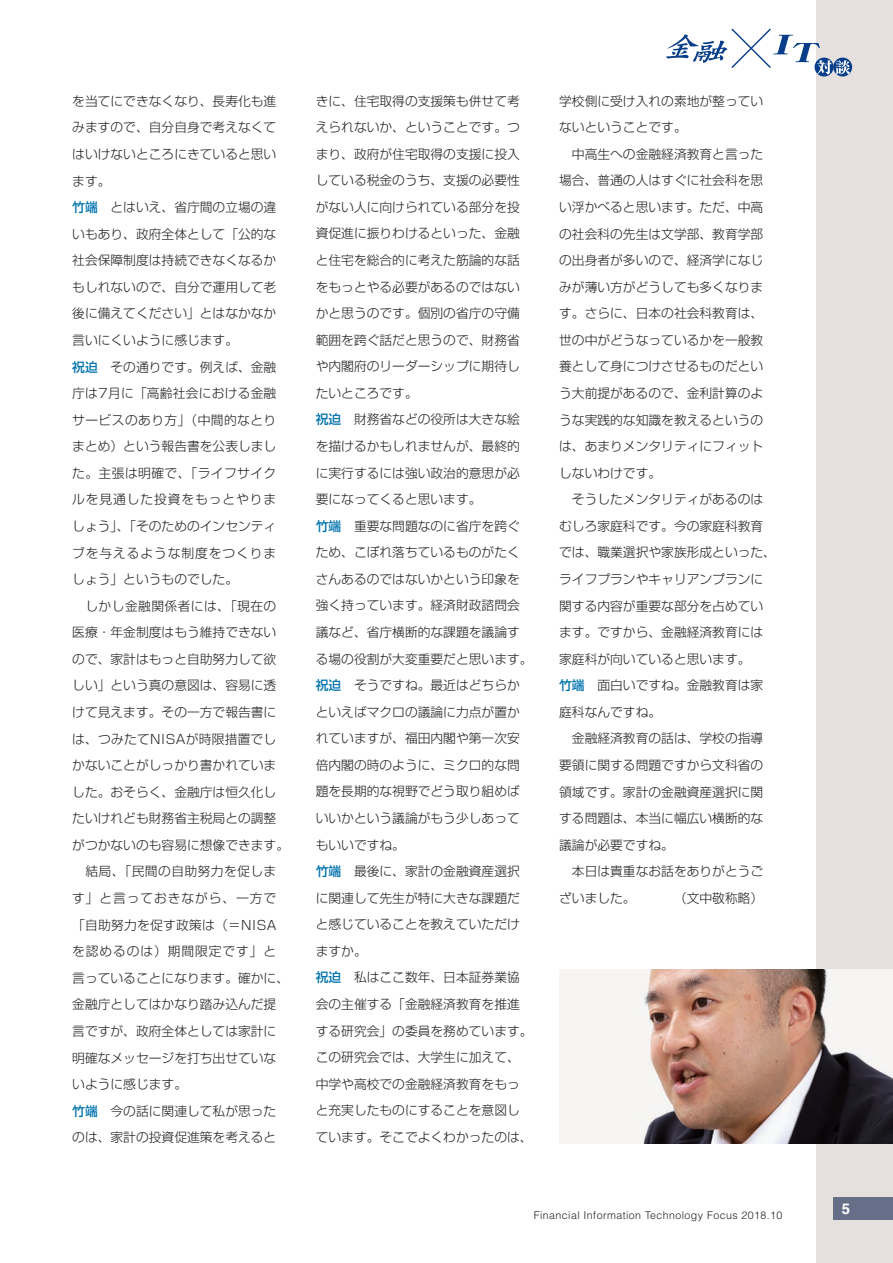
<style>
.page{position:relative;width:893px;height:1263px;background:#fff}
.page>*{position:absolute;margin:0;border:0;box-sizing:border-box;transform-origin:0 0}
.t1{font:700 14.85px "Helvetica LT Std";color:#fff}
.t2{font:300 12.75px/26.5px "Shin Go Pro";color:#231f20}
.t3{font:300 10.65px "Helvetica LT Std";letter-spacing:.04em;color:#231f20}
.s1{font-weight:500;color:#0073ae}
</style>
<div class="page">
<div style="left:816px;top:0;width:77px;height:1263px;background:#e5e0de"></div>
<svg style="left:815px;top:58px;width:18px;height:19px"></svg>
<svg style="left:833px;top:58px;width:19px;height:19px"></svg>
<svg style="left:666px;top:28px;width:184px;height:46px"></svg>
<img style="left:559px;top:969px;width:334px;height:175px">
<div style="left:833px;top:1197px;width:60px;height:23px;background:#666f87"></div>
<p class="t2" style="left:316px;top:86px;width:218px">きに、住宅取得の支援策も併せて考えられないか、ということです。つまり、政府が住宅取得の支援に投入している税金のうち、支援の必要性がない人に向けられている部分を投資促進に振りわけるといった、金融と住宅を総合的に考えた筋論的な話をもっとやる必要があるのではないかと思うのです。個別の省庁の守備範囲を跨ぐ話だと思うので、財務省や内閣府のリーダーシップに期待したいところです。<br><span class="s1">祝迫</span> 財務省などの役所は大きな絵を描けるかもしれませんが、最終的に実行するには強い政治的意思が必要になってくると思います。<br><span class="s1">竹端</span> 重要な問題なのに省庁を跨ぐため、こぼれ落ちているものがたくさんあるのではないかという印象を強く持っています。経済財政諮問会議など、省庁横断的な課題を議論する場の役割が大変重要だと思います。<span class="s1">祝迫</span> そうですね。最近はどちらかといえばマクロの議論に力点が置かれていますが、福田内閣や第一次安倍内閣の時のように、ミクロ的な問題を長期的な視野でどう取り組めばいいかという議論がもう少しあってもいいですね。<br><span class="s1">竹端</span> 最後に、家計の金融資産選択に関連して先生が特に大きな課題だと感じていることを教えていただけますか。<br><span class="s1">祝迫</span> 私はここ数年、日本証券業協会の主催する「金融経済教育を推進する研究会」の委員を務めています。この研究会では、大学生に加えて、中学や高校での金融経済教育をもっと充実したものにすることを意図しています。そこでよくわかったのは、</p>
<p class="t2" style="left:72px;top:86px;width:218px">を当てにできなくなり、長寿化も進みますので、自分自身で考えなくてはいけないところにきていると思います。<br><span class="s1">竹端</span> とはいえ、省庁間の立場の違いもあり、政府全体として「公的な社会保障制度は持続できなくなるかもしれないので、自分で運用して老後に備えてください」とはなかなか言いにくいように感じます。<br><span class="s1">祝迫</span> その通りです。例えば、金融庁は7月に「高齢社会における金融サービスのあり方」（中間的なとりまとめ）という報告書を公表しました。主張は明確で、「ライフサイクルを見通した投資をもっとやりましょう」、「そのためのインセンティブを与えるような制度をつくりましょう」というものでした。<br>　しかし金融関係者には、「現在の医療・年金制度はもう維持できないので、家計はもっと自助努力して欲しい」という真の意図は、容易に透けて見えます。その一方で報告書には、つみたてNISAが時限措置でしかないことがしっかり書かれていました。おそらく、金融庁は恒久化したいけれども財務省主税局との調整がつかないのも容易に想像できます。　結局、「民間の自助努力を促します」と言っておきながら、一方で「自助努力を促す政策は（＝NISAを認めるのは）期間限定です」と言っていることになります。確かに、金融庁としてはかなり踏み込んだ提言ですが、政府全体としては家計に明確なメッセージを打ち出せていないように感じます。<br><span class="s1">竹端</span> 今の話に関連して私が思ったのは、家計の投資促進策を考えると</p>
<p class="t2" style="left:559px;top:86px;width:218px">学校側に受け入れの素地が整っていないということです。<br>　中高生への金融経済教育と言った場合、普通の人はすぐに社会科を思い浮かべると思います。ただ、中高の社会科の先生は文学部、教育学部の出身者が多いので、経済学になじみが薄い方がどうしても多くなります。さらに、日本の社会科教育は、世の中がどうなっているかを一般教養として身につけさせるものだという大前提があるので、金利計算のような実践的な知識を教えるというのは、あまりメンタリティにフィットしないわけです。<br>　そうしたメンタリティがあるのはむしろ家庭科です。今の家庭科教育では、職業選択や家族形成といった、ライフプランやキャリアンプランに関する内容が重要な部分を占めています。ですから、金融経済教育には家庭科が向いていると思います。<br><span class="s1">竹端</span> 面白いですね。金融教育は家庭科なんですね。<br>　金融経済教育の話は、学校の指導要領に関する問題ですから文科省の領域です。家計の金融資産選択に関する問題は、本当に幅広い横断的な議論が必要ですね。<br>　本日は貴重なお話をありがとうございました。</p>
<p class="t2" style="left:674px;top:883px;width:91px">（文中敬称略）</p>
<p class="t3" style="left:534px;top:1209px;width:250px">Financial Information Technology Focus 2018.10</p>
<p class="t1" style="left:842px;top:1199px;width:10px">5</p>
</div>
